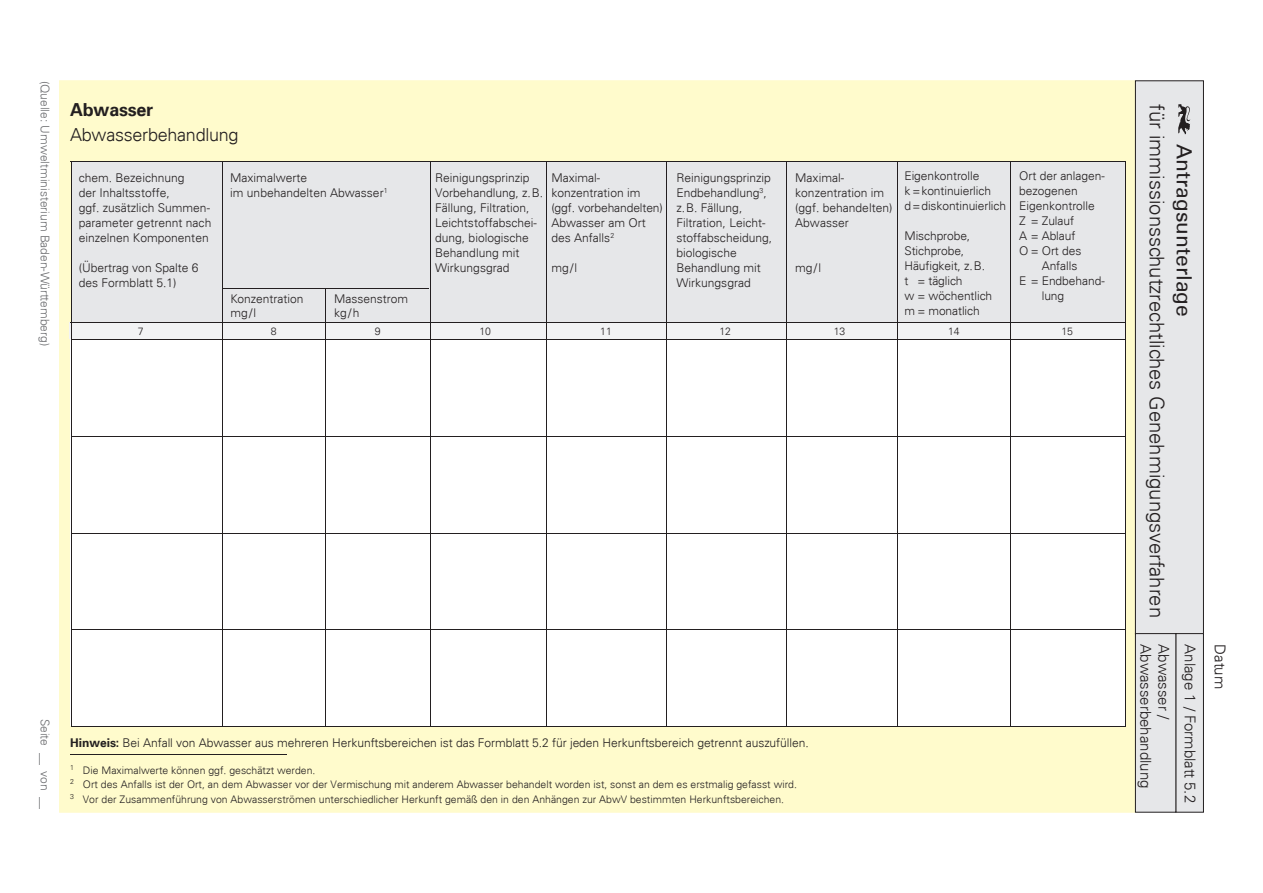
<style>
.page{position:relative;width:1263px;height:893px;background:#fff}
.page>*{position:absolute;margin:0;border:0;box-sizing:border-box;transform-origin:0 0}
.t1{font:21px "Univers 55 Roman";color:#231f20}
.t2{font:300 20.25px "Univers 45";color:#231f20}
.t3{font:300 18px "Univers 45";letter-spacing:-.015em;color:#231f20}
.t4{font:700 18px "Univers 65";letter-spacing:-.015em;color:#231f20}
.t5{font:300 15px "Univers 45";color:#231f20}
.t6{font:300 12px/15px "Univers 45";color:#231f20}
.t7{font:300 12px "Univers 45";color:#6c6d70}
.t8{font:300 10.5px/14.4px "Univers 45";color:#231f20}
.s1{font-family:"Univers 65";font-weight:700}
</style>
<div class="page">
<div style="left:59px;top:80px;width:1077px;height:733px;background:#fffbcc;border:1px solid #fffbcc"></div>
<div style="left:1135px;top:80px;width:69px;height:554px;background:#e6e7e9;border:1px solid #231f20"></div>
<div style="left:1175px;top:633px;width:29px;height:180px;background:#e6e7e9;border:1px solid #231f20"></div>
<div style="left:1135px;top:633px;width:41px;height:180px;background:#e6e7e9;border:1px solid #231f20"></div>
<svg style="left:1178px;top:104px;width:12px;height:30px"></svg>
<div style="left:70px;top:339px;width:1055px;height:387px;background:#fff"></div>
<div style="left:69px;top:322px;width:1056px;height:17px;background:#f2f3f4"></div>
<div style="left:71px;top:162px;width:1054px;height:160px;background:#e6e7e9"></div>
<hr style="left:71px;top:162px;width:151px;height:1px;background:#231f20">
<hr style="left:222px;top:162px;width:207px;height:1px;background:#231f20">
<hr style="left:430px;top:162px;width:137px;height:1px;background:#231f20">
<hr style="left:568px;top:162px;width:115px;height:1px;background:#231f20">
<hr style="left:684px;top:162px;width:122px;height:1px;background:#231f20">
<hr style="left:807px;top:162px;width:116px;height:1px;background:#231f20">
<hr style="left:924px;top:162px;width:105px;height:1px;background:#231f20">
<hr style="left:1030px;top:162px;width:95px;height:1px;background:#231f20">
<hr style="left:71px;top:162px;width:1px;height:564px;background:#231f20">
<hr style="left:222px;top:162px;width:1px;height:564px;background:#231f20">
<hr style="left:546px;top:162px;width:1px;height:564px;background:#231f20">
<hr style="left:666px;top:162px;width:1px;height:564px;background:#231f20">
<hr style="left:786px;top:162px;width:1px;height:564px;background:#231f20">
<hr style="left:897px;top:162px;width:1px;height:564px;background:#231f20">
<hr style="left:1010px;top:162px;width:1px;height:564px;background:#231f20">
<hr style="left:1125px;top:162px;width:1px;height:565px;background:#231f20">
<hr style="left:222px;top:288px;width:103px;height:1px;background:#231f20">
<hr style="left:326px;top:288px;width:103px;height:1px;background:#231f20">
<hr style="left:325px;top:289px;width:1px;height:437px;background:#231f20">
<hr style="left:430px;top:162px;width:1px;height:564px;background:#231f20">
<hr style="left:70px;top:322px;width:1055px;height:1px;background:#231f20">
<hr style="left:70px;top:754px;width:216px;height:1px;background:#231f20">
<hr style="left:71px;top:726px;width:1054px;height:1px;background:#231f20">
<hr style="left:71px;top:339px;width:1054px;height:1px;background:#231f20">
<hr style="left:71px;top:436px;width:1054px;height:1px;background:#231f20">
<hr style="left:71px;top:533px;width:1054px;height:1px;background:#231f20">
<hr style="left:71px;top:629px;width:1054px;height:1px;background:#231f20">
<p class="t7" style="left:52px;top:81px;width:267px;rotate:90deg">(Quelle: Umweltministerium Baden-Württemberg)</p>
<h3 class="t4" style="left:70px;top:99px;width:85px">Abwasser</h3>
<h3 class="t3" style="left:70px;top:124px;width:170px">Abwasserbehandlung</h3>
<p class="t6" style="left:230px;top:170px;width:159px">Maximalwerte<br>im unbehandelten Abwasser<sup>1</sup></p>
<p class="t6" style="left:435px;top:170px;width:110px">Reinigungsprinzip<br>Vorbehandlung, z.B.<br>Fällung, Filtration,<br>Leichtstoffabschei&shy;dung, biologische<br>Behandlung mit<br>Wirkungsgrad</p>
<p class="t6" style="left:551px;top:170px;width:113px">Maximal&shy;konzentration im (ggf. vorbehandelten)<br>Abwasser am Ort des Anfalls<sup>2</sup></p>
<p class="t6" style="left:1019px;top:169px;width:87px">Ort der anlagen-</p>
<p class="t6" style="left:1019px;top:184px;width:60px">bezogenen</p>
<p class="t6" style="left:1019px;top:199px;width:77px">Eigenkontrolle</p>
<p class="t6" style="left:1019px;top:214px;width:57px">Z = Zulauf</p>
<p class="t6" style="left:1019px;top:229px;width:58px">A = Ablauf</p>
<p class="t6" style="left:1019px;top:244px;width:64px">O = Ort des</p>
<p class="t6" style="left:1042px;top:259px;width:37px">Anfalls</p>
<p class="t6" style="left:1019px;top:274px;width:87px">E = Endbehand-</p>
<p class="t6" style="left:904px;top:169px;width:103px">Eigenkontrolle<br>k = kontinuierlich<br>d = diskontinuierlich</p>
<p class="t6" style="left:904px;top:229px;width:89px">Mischprobe,<br>Stichprobe,<br>Häufigkeit, z.B.<br>t = täglich<br>w = wöchentlich m = monatlich</p>
<p class="t6" style="left:676px;top:170px;width:97px">Reinigungsprinzip<br>Endbehandlung<sup>3</sup>, z.B. Fällung,<br>Filtration, Leicht&shy;stoffabscheidung, biologische<br>Behandlung mit<br>Wirkungsgrad</p>
<p class="t6" style="left:795px;top:170px;width:99px">Maximal&shy;konzentration im (ggf. behandelten)<br>Abwasser</p>
<p class="t6" style="left:79px;top:170px;width:134px">chem. Bezeichnung<br>der Inhaltsstoffe,<br>ggf. zusätzlich Summen&shy;parameter getrennt nach einzelnen Komponenten</p>
<p class="t6" style="left:79px;top:260px;width:121px">(Übertrag von Spalte 6 des Formblatt 5.1)</p>
<p class="t6" style="left:551px;top:260px;width:27px">mg/l</p>
<p class="t6" style="left:795px;top:260px;width:27px">mg/l</p>
<p class="t6" style="left:230px;top:291px;width:74px">Konzentration</p>
<p class="t6" style="left:1042px;top:289px;width:24px">lung</p>
<p class="t6" style="left:230px;top:306px;width:27px">mg/l</p>
<p class="t6" style="left:334px;top:292px;width:75px;line-height:14.4px">Massenstrom kg/h</p>
<p class="t8" style="left:138px;top:324px;width:7px">7</p>
<p class="t8" style="left:271px;top:324px;width:7px">8</p>
<p class="t8" style="left:375px;top:324px;width:7px">9</p>
<p class="t8" style="left:479px;top:324px;width:13px">10</p>
<p class="t8" style="left:600px;top:324px;width:13px">11</p>
<p class="t8" style="left:719px;top:324px;width:13px">12</p>
<p class="t8" style="left:834px;top:324px;width:13px">13</p>
<p class="t8" style="left:948px;top:324px;width:13px">14</p>
<p class="t8" style="left:1061px;top:324px;width:13px">15</p>
<p class="t7" style="left:52px;top:719px;width:92px;rotate:90deg">Seite __ von __</p>
<p class="t6" style="left:70px;top:735px;width:740px"><span class="s1">Hinweis:</span> Bei Anfall von Abwasser aus mehreren Herkunftsbereichen ist das Formblatt 5.2 für jeden Herkunftsbereich getrennt auszufüllen.</p>
<p class="t8" style="left:70px;top:763px;width:728px"><sup>1</sup> Die Maximalwerte können ggf. geschätzt werden.<br><sup>2</sup> Ort des Anfalls ist der Ort, an dem Abwasser vor der Vermischung mit anderem Abwasser behandelt worden ist, sonst an dem es erstmalig gefasst wird.<br><sup>3</sup> Vor der Zusammenführung von Abwasserströmen unterschiedlicher Herkunft gemäß den in den Anhängen zur AbwV bestimmten Herkunftsbereichen.</p>
<h2 class="t2" style="left:1169px;top:104px;width:515px;rotate:90deg">für immissionsschutzrechtliches Genehmigungsverfahren</h2>
<h1 class="t1" style="left:1197px;top:144px;width:174px;rotate:90deg">Antragsunterlage</h1>
<p class="t5" style="left:1155px;top:644px;width:145px;rotate:90deg">Abwasserbehandlung</p>
<p class="t5" style="left:1173px;top:644px;width:77px;rotate:90deg">Abwasser /</p>
<p class="t5" style="left:1199px;top:644px;width:160px;rotate:90deg">Anlage 1 / Formblatt 5.2</p>
<p class="t5" style="left:1229px;top:644px;width:46px;rotate:90deg">Datum</p>
</div>
